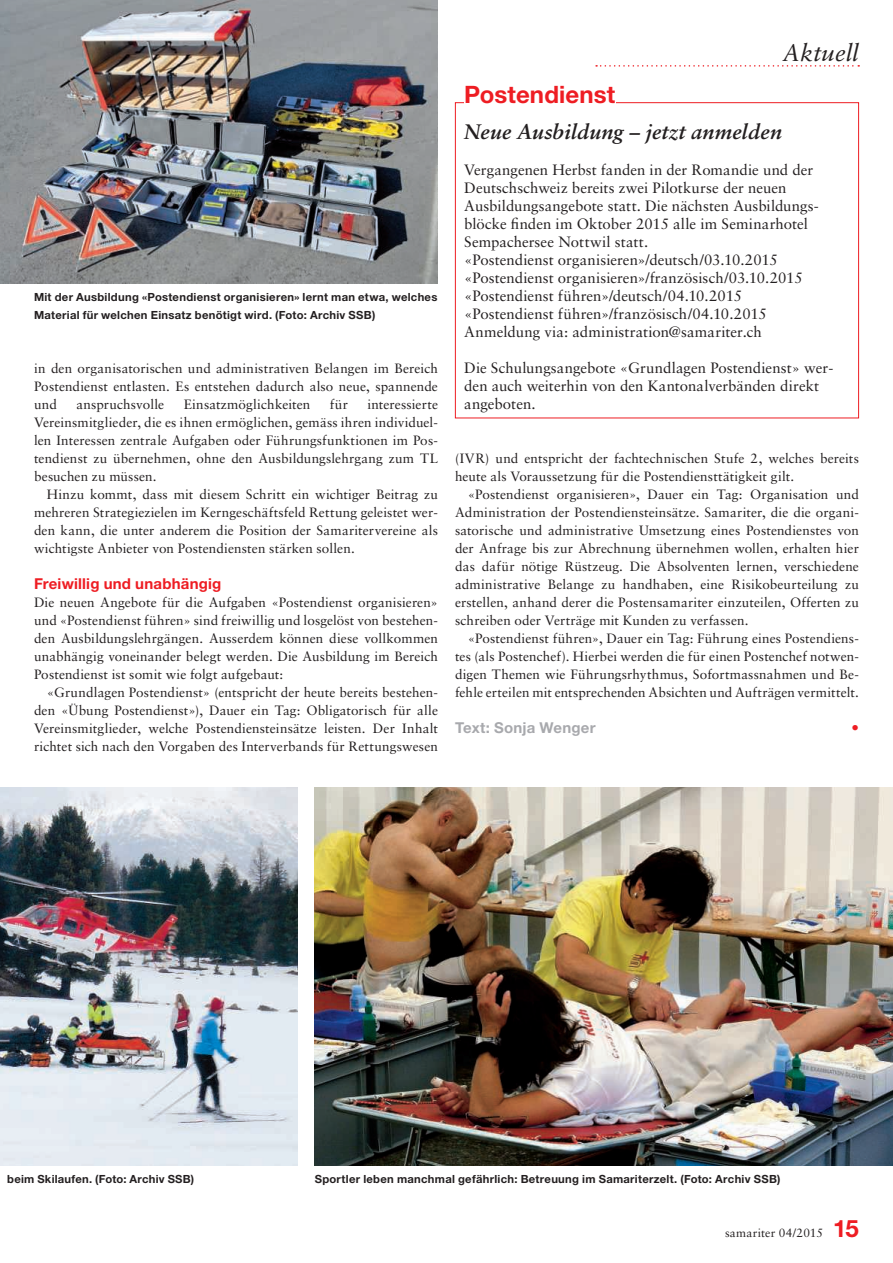
<style>
.page{position:relative;width:893px;height:1263px;background:#fff}
.page>*{position:absolute;margin:0;border:0;box-sizing:border-box;transform-origin:0 0}
.t1{font:700 24px "Helvetica Neue LT Pro";letter-spacing:.005em;color:#ee1d23}
.t2{font:italic 24px "Sabon LT Std";color:#231f20}
.t3{font:italic 700 21px "Sabon LT Std";letter-spacing:.005em;color:#231f20}
.t4{font:15px/18px "Sabon LT Std";letter-spacing:.005em;color:#231f20}
.t5{font:700 15px "Helvetica Neue LT Pro";letter-spacing:.015em;color:#ee1d23}
.t6{font:700 15px "Helvetica Neue LT Pro";letter-spacing:.015em;color:#a8a9ad}
.t7{font:13.5px/18px "Sabon LT Std";letter-spacing:.01em;color:#231f20;text-align:justify}
.t8{font:12px "Sabon LT Std";letter-spacing:.015em;color:#231f20}
.t9{font:700 11.25px/18px "Helvetica Neue LT Pro";letter-spacing:.025em;color:#231f20}
.s1{font-family:"Helvetica Neue LT Pro";font-weight:700;font-size:24px;color:#ee1d23}
</style>
<div class="page">
<svg style="left:596px;top:65px;width:263px;height:2px"></svg>
<div style="left:455px;top:102px;width:404px;height:316px;border:1px solid #ee1d23"></div>
<div style="left:464px;top:85px;width:151px;height:18px;background:#fff"></div>
<img style="left:0;top:787px;width:298px;height:378px">
<img style="left:315px;top:787px;width:578px;height:378px">
<img style="left:0;top:0;width:438px;height:283px">
<p class="t9" style="left:34px;top:288px;width:405px">Mit der Ausbildung «Postendienst organisieren» lernt man etwa, welches<br>Material für welchen Einsatz benötigt wird. (Foto: Archiv SSB)</p>
<p class="t7" style="left:34px;top:359px;width:405px">in den organisatorischen und administrativen Belangen im Bereich Postendienst entlasten. Es entstehen dadurch also neue, spannende und</p>
<p class="t7" style="left:76px;top:395px;width:89px">anspruchsvolle</p>
<p class="t7" style="left:184px;top:395px;width:128px">Einsatzmöglichkeiten</p>
<p class="t7" style="left:330px;top:395px;width:20px">für</p>
<p class="t7" style="left:34px;top:395px;width:405px;text-indent:333px">interessierte Vereinsmitglieder, die es ihnen ermöglichen, gemäss ihren individuel&shy;len Interessen zentrale Aufgaben oder Führungsfunktionen im Pos&shy;tendienst zu übernehmen, ohne den Ausbildungslehrgang zum TL besuchen zu müssen.</p>
<p class="t7" style="left:34px;top:485px;width:405px;text-indent:13px">Hinzu kommt, dass mit diesem Schritt ein wichtiger Beitrag zu mehreren Strategiezielen im Kerngeschäftsfeld Rettung geleistet wer&shy;den kann, die unter anderem die Position der Samaritervereine als wichtigste Anbieter von Postendiensten stärken sollen.</p>
<p class="t5" style="left:34px;top:574px;width:189px">Freiwillig und unabhängig</p>
<p class="t7" style="left:34px;top:593px;width:405px">Die neuen Angebote für die Aufgaben «Postendienst organisieren» und «Postendienst führen» sind freiwillig und losgelöst von bestehen&shy;den Ausbildungslehrgängen. Ausserdem können diese vollkommen unabhängig voneinander belegt werden. Die Ausbildung im Bereich Postendienst ist somit wie folgt aufgebaut:</p>
<p class="t7" style="left:34px;top:683px;width:405px;text-indent:13px">«Grundlagen Postendienst» (entspricht der heute bereits bestehen&shy;den «Übung Postendienst»), Dauer ein Tag: Obligatorisch für alle Vereinsmitglieder, welche Postendiensteinsätze leisten. Der Inhalt richtet sich nach den Vorgaben des Interverbands für Rettungswesen</p>
<h1 class="t1" style="left:464px;top:80px;width:153px">Postendienst</h1>
<h1 class="t2" style="left:783px;top:39px;width:78px">Aktuell</h1>
<h2 class="t3" style="left:464px;top:119px;width:319px">Neue Ausbildung – jetzt anmelden</h2>
<p class="t4" style="left:464px;top:161px;width:356px">Vergangenen Herbst fanden in der Romandie und der Deutschschweiz bereits zwei Pilotkurse der neuen Ausbildungsangebote statt. Die nächsten Ausbildungs&shy;blöcke finden im Oktober 2015 alle im Seminarhotel Sempachersee Nottwil statt.<br>«Postendienst organisieren»/deutsch/03.10.2015 «Postendienst organisieren»/französisch/03.10.2015 «Postendienst führen»/deutsch/04.10.2015 «Postendienst führen»/französisch/04.10.2015<br>Anmeldung via: administration@samariter.ch</p>
<p class="t4" style="left:464px;top:359px;width:371px">Die Schulungsangebote «Grundlagen Postendienst» wer&shy;den auch weiterhin von den Kantonalverbänden direkt angeboten.</p>
<p class="t7" style="left:455px;top:449px;width:405px">(IVR) und entspricht der fachtechnischen Stufe 2, welches bereits heute als Voraussetzung für die Postendiensttätigkeit gilt.</p>
<p class="t7" style="left:455px;top:485px;width:405px;text-indent:13px">«Postendienst organisieren», Dauer ein Tag: Organisation und Administration der Postendiensteinsätze. Samariter, die die organi&shy;satorische und administrative Umsetzung eines Postendienstes von der Anfrage bis zur Abrechnung übernehmen wollen, erhalten hier das dafür nötige Rüstzeug. Die Absolventen lernen, verschiedene administrative Belange zu handhaben, eine Risikobeurteilung zu erstellen, anhand derer die Postensamariter einzuteilen, Offerten zu schreiben oder Verträge mit Kunden zu verfassen.</p>
<p class="t7" style="left:455px;top:629px;width:405px;text-indent:13px">«Postendienst führen», Dauer ein Tag: Führung eines Postendiens&shy;tes (als Postenchef). Hierbei werden die für einen Postenchef notwen&shy;digen Themen wie Führungsrhythmus, Sofortmassnahmen und Be&shy;fehle erteilen mit entsprechenden Absichten und Aufträgen vermittelt.</p>
<p class="t6" style="left:455px;top:718px;width:142px">Text: Sonja Wenger</p>
<p class="t5" style="left:851px;top:718px;width:9px">•</p>
<p class="t9" style="left:7px;top:1170px;width:188px">beim Skilaufen. (Foto: Archiv SSB)</p>
<p class="t9" style="left:315px;top:1170px;width:467px">Sportler leben manchmal gefährlich: Betreuung im Samariterzelt. (Foto: Archiv SSB)</p>
<p class="t8" style="left:725px;top:1226px;width:135px">samariter 04/2015 <span class="s1">15</span></p>
</div>
